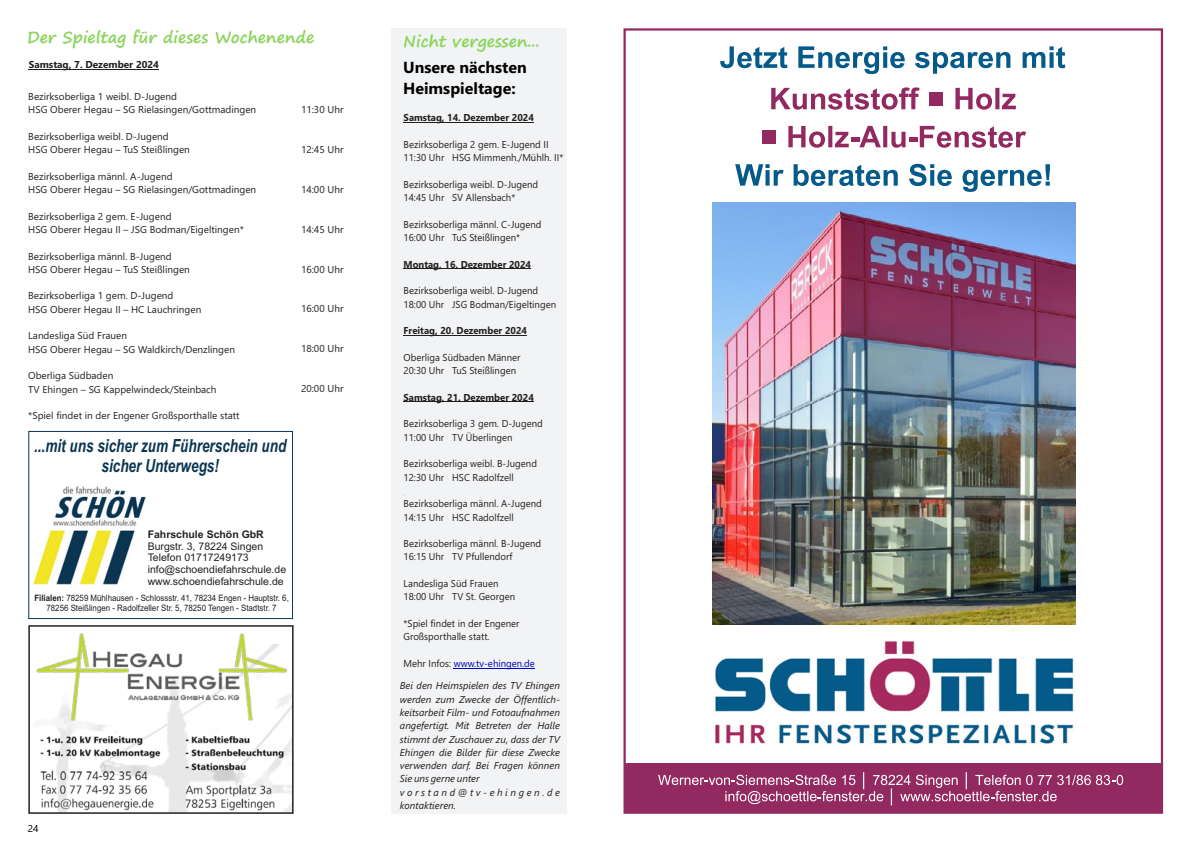
<style>
.page{position:relative;width:1191px;height:842px;background:#fff}
.page>*{position:absolute;margin:0;border:0;box-sizing:border-box;transform-origin:0 0}
.t1{font:italic 700 18.1px/20.2px "Arial";color:#0b3550;text-align:center;scale:.75 1}
.t2{font:700 16px "Segoe Print";color:#8ad45b}
.t3{font:700 16px/21.3px "Segoe UI";color:#000}
.t4{font:10.5px/11.7px "Arial";color:#231f20}
.t5{font:700 10.5px "Arial";color:#231f20}
.t6{font:10px/13.3px "Segoe UI";color:#231f20}
.t7{font:10px/13.3px "Segoe UI";color:#231f20;scale:.96 1}
.t8{font:italic 10px/13.3px "Segoe UI";color:#231f20;text-align:justify}
.t9{font:700 10px "Segoe UI";color:#231f20;scale:.96 1}
.t10{font:italic 10px/13.3px "Segoe UI";letter-spacing:.255em;color:#231f20}
.t11{font:10px "Segoe UI";color:#0000c4;scale:.96 1}
.t12{font:700 10px "Segoe UI";color:#231f20}
.t13{font:10px "Segoe UI";color:#000}
.t14{font:8.8px/9.8px "Arial";color:#231f20;text-align:center;scale:.9 1}
.s1{font-weight:700}
.s2{color:#231f20}
</style>
<div class="page">
<div style="left:624px;top:763px;width:538px;height:50px;background:#922960"></div>
<svg style="left:658px;top:772px;width:465px;height:33px"></svg>
<svg style="left:720px;top:46px;width:345px;height:28px"></svg>
<img style="left:712px;top:202px;width:363px;height:422px">
<svg style="left:771px;top:87px;width:148px;height:23px"></svg>
<div style="left:929px;top:92px;width:14px;height:14px;background:#922960"></div>
<svg style="left:955px;top:88px;width:60px;height:22px"></svg>
<div style="left:762px;top:131px;width:14px;height:13px;background:#922960"></div>
<svg style="left:788px;top:126px;width:238px;height:22px"></svg>
<svg style="left:735px;top:164px;width:315px;height:28px"></svg>
<img style="left:715px;top:641px;width:359px;height:103px">
<div style="left:391px;top:29px;width:176px;height:785px;background:#f2f3f4"></div>
<hr style="left:403px;top:122px;width:131px;height:1px;background:#231f20">
<hr style="left:403px;top:269px;width:128px;height:1px;background:#231f20">
<hr style="left:403px;top:335px;width:124px;height:1px;background:#231f20">
<hr style="left:403px;top:402px;width:131px;height:1px;background:#231f20">
<hr style="left:454px;top:668px;width:81px;height:1px;background:#0000c4">
<hr style="left:29px;top:69px;width:130px;height:1px;background:#231f20">
<img style="left:40px;top:720px;width:250px;height:91px">
<img style="left:36px;top:633px;width:254px;height:87px">
<div style="left:28px;top:625px;width:265px;height:189px;border:2px solid #231f20"></div>
<div style="left:28px;top:431px;width:265px;height:188px;border:1px solid #0b3550"></div>
<img style="left:33px;top:486px;width:113px;height:99px">
<h2 class="t2" style="left:27px;top:22px;width:289px">Der Spieltag für dieses Wochenende</h2>
<p class="t12" style="left:29px;top:55px;width:132px">Samstag, 7. Dezember 2024</p>
<p class="t6" style="left:28px;top:89px;width:229px">Bezirksoberliga 1 weibl. D-Jugend<br>HSG Oberer Hegau – SG Rielasingen/Gottmadingen</p>
<p class="t6" style="left:28px;top:129px;width:163px">Bezirksoberliga weibl. D-Jugend<br>HSG Oberer Hegau – TuS Steißlingen</p>
<p class="t6" style="left:28px;top:169px;width:229px">Bezirksoberliga männl. A-Jugend<br>HSG Oberer Hegau – SG Rielasingen/Gottmadingen</p>
<p class="t6" style="left:28px;top:209px;width:217px">Bezirksoberliga 2 gem. E-Jugend<br>HSG Oberer Hegau II – JSG Bodman/Eigeltingen*</p>
<p class="t6" style="left:28px;top:248px;width:163px">Bezirksoberliga männl. B-Jugend<br>HSG Oberer Hegau – TuS Steißlingen</p>
<p class="t6" style="left:28px;top:288px;width:175px">Bezirksoberliga 1 gem. D-Jugend<br>HSG Oberer Hegau II – HC Lauchringen</p>
<p class="t6" style="left:28px;top:328px;width:208px">Landesliga Süd Frauen<br>HSG Oberer Hegau – SG Waldkirch/Denzlingen</p>
<p class="t6" style="left:28px;top:368px;width:190px">Oberliga Südbaden<br>TV Ehingen – SG Kappelwindeck/Steinbach</p>
<p class="t6" style="left:28px;top:408px;width:213px">*Spiel findet in der Engener Großsporthalle statt</p>
<p class="t6" style="left:301px;top:102px;width:44px">11:30 Uhr</p>
<p class="t6" style="left:301px;top:142px;width:44px">12:45 Uhr</p>
<p class="t6" style="left:301px;top:182px;width:44px">14:00 Uhr</p>
<p class="t6" style="left:301px;top:222px;width:44px">14:45 Uhr</p>
<p class="t6" style="left:301px;top:261px;width:44px">16:00 Uhr</p>
<p class="t6" style="left:301px;top:301px;width:44px">16:00 Uhr</p>
<p class="t6" style="left:301px;top:341px;width:44px">18:00 Uhr</p>
<p class="t6" style="left:301px;top:381px;width:44px">20:00 Uhr</p>
<h1 class="t1" style="left:34px;top:436px;width:338px">...mit uns sicher zum Führerschein und sicher Unterwegs!</h1>
<p class="t5" style="left:148px;top:527px;width:118px">Fahrschule Schön GbR</p>
<p class="t4" style="left:148px;top:540px;width:140px">Burgstr. 3, 78224 Singen<br>Telefon 01717249173 info@schoendiefahrschule.de www.schoendiefahrschule.de</p>
<p class="t14" style="left:34px;top:593px;width:284px"><span class="s1">Filialen:</span> 78259 Mühlhausen - Schlossstr. 41, 78234 Engen - Hauptstr. 6,<br>78256 Steißlingen - Radolfzeller Str. 5, 78250 Tengen - Stadtstr. 7</p>
<p class="t13" style="left:28px;top:819px;width:12px">24</p>
<h2 class="t2" style="left:403px;top:27px;width:138px">Nicht vergessen...</h2>
<h2 class="t3" style="left:403px;top:55px;width:125px">Unsere nächsten<br>Heimspieltage:</h2>
<p class="t9" style="left:403px;top:108px;width:137px">Samstag, 14. Dezember 2024</p>
<p class="t7" style="left:403px;top:137px;width:168px">Bezirksoberliga 2 gem. E-Jugend II<br>11:30 Uhr HSG Mimmenh./Mühlh. II*</p>
<p class="t7" style="left:403px;top:177px;width:142px">Bezirksoberliga weibl. D-Jugend<br>14:45 Uhr SV Allensbach*</p>
<p class="t7" style="left:403px;top:217px;width:145px">Bezirksoberliga männl. C-Jugend<br>16:00 Uhr TuS Steißlingen*</p>
<p class="t9" style="left:403px;top:255px;width:134px">Montag, 16. Dezember 2024</p>
<p class="t7" style="left:403px;top:283px;width:160px">Bezirksoberliga weibl. D-Jugend<br>18:00 Uhr JSG Bodman/Eigeltingen</p>
<p class="t9" style="left:403px;top:321px;width:130px">Freitag, 20. Dezember 2024</p>
<p class="t7" style="left:403px;top:350px;width:123px">Oberliga Südbaden Männer<br>20:30 Uhr TuS Steißlingen</p>
<p class="t9" style="left:403px;top:388px;width:137px">Samstag, 21. Dezember 2024</p>
<p class="t7" style="left:403px;top:416px;width:146px">Bezirksoberliga 3 gem. D-Jugend<br>11:00 Uhr TV Überlingen</p>
<p class="t7" style="left:403px;top:456px;width:140px">Bezirksoberliga weibl. B-Jugend<br>12:30 Uhr HSC Radolfzell</p>
<p class="t7" style="left:403px;top:496px;width:145px">Bezirksoberliga männl. A-Jugend<br>14:15 Uhr HSC Radolfzell</p>
<p class="t7" style="left:403px;top:536px;width:145px">Bezirksoberliga männl. B-Jugend<br>16:15 Uhr TV Pfullendorf</p>
<p class="t7" style="left:403px;top:576px;width:118px">Landesliga Süd Frauen<br>18:00 Uhr TV St. Georgen</p>
<p class="t7" style="left:403px;top:616px;width:122px">*Spiel findet in der Engener<br>Großsporthalle statt.</p>
<p class="t11" style="left:403px;top:654px;width:138px"><span class="s2">Mehr Infos:</span> www.tv-ehingen.de</p>
<p class="t8" style="left:400px;top:677px;width:162px">Bei den Heimspielen des TV Ehingen werden zum Zwecke der Öffentlich&shy;keitsarbeit Film- und Fotoaufnahmen angefertigt. Mit Betreten der Halle stimmt der Zuschauer zu, dass der TV Ehingen die Bilder für diese Zwecke verwenden darf. Bei Fragen können Sie uns gerne unter</p>
<p class="t10" style="left:400px;top:784px;width:162px">vorstand@tv-ehingen.de kontaktieren.</p>
</div>
